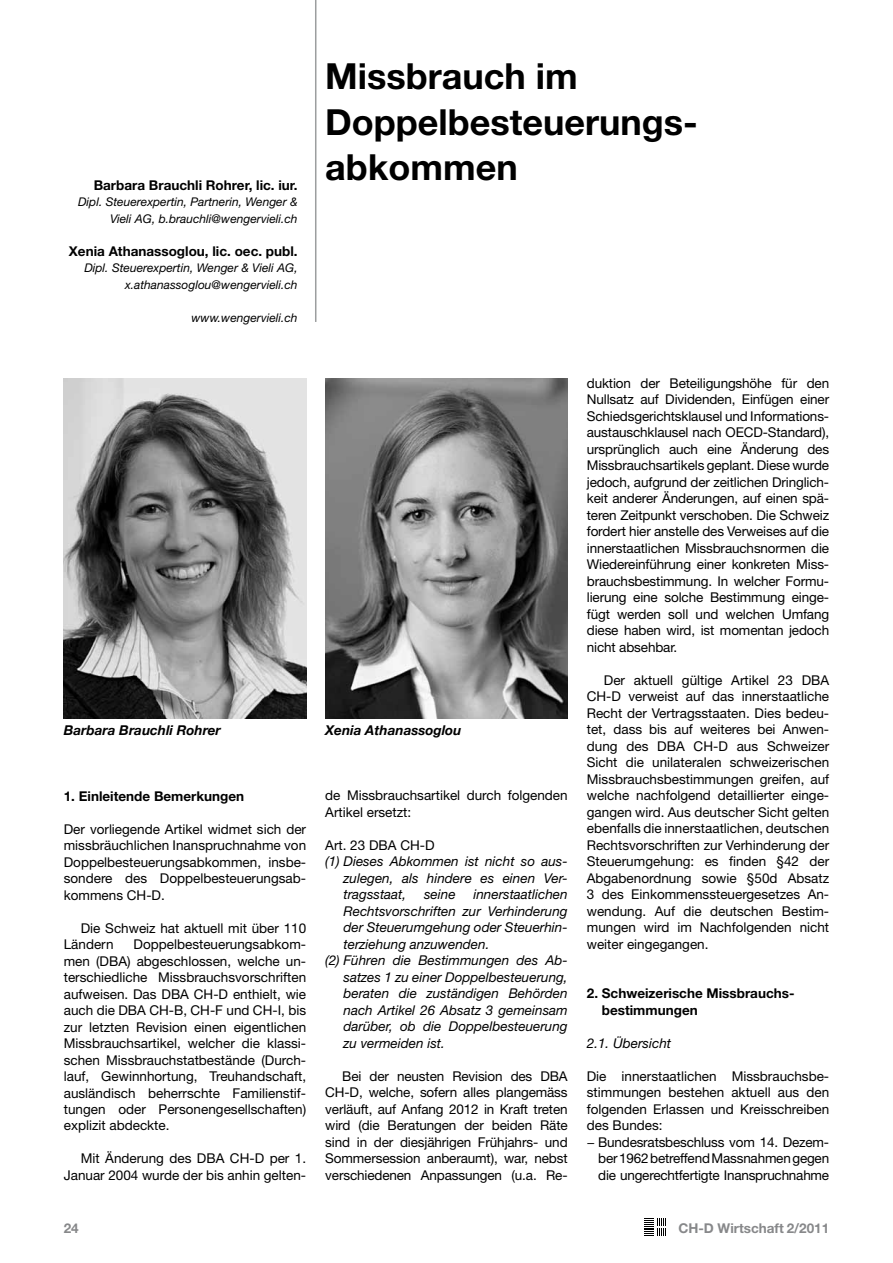
<style>
.page{position:relative;width:893px;height:1263px;background:#fff}
.page>*{position:absolute;margin:0;border:0;box-sizing:border-box;transform-origin:0 0}
.t1{font:700 36px/45px "Helvetica Neue LT";color:#000}
.t2{font:13.5px/16.5px "Helvetica Neue LT";color:#000;text-align:justify}
.t3{font:italic 13.5px/16.5px "Helvetica Neue LT";color:#000;text-align:justify}
.t4{font:700 13.5px/16.5px "Helvetica Neue LT";color:#000}
.t5{font:italic 700 13.5px "Helvetica Neue";color:#000}
.t6{font:700 13.5px "Helvetica Neue LT";color:#87888a}
.t7{font:italic 12px/16.5px "Helvetica Neue LT";color:#000;text-align:right}
</style>
<div class="page">
<svg style="left:644px;top:1218px;width:22px;height:18px"></svg>
<hr style="left:315px;top:0;width:1px;height:322px;background:#9c9e9f">
<img style="left:64px;top:378px;width:242px;height:340px">
<img style="left:325px;top:378px;width:243px;height:340px">
<p class="t4" style="left:94px;top:177px;width:205px">Barbara Brauchli Rohrer, lic. iur.</p>
<p class="t7" style="left:78px;top:194px;width:221px">Dipl. Steuerexpertin, Partnerin, Wenger &amp;<br>Vieli AG, b.brauchli@wengervieli.ch</p>
<p class="t4" style="left:69px;top:243px;width:230px">Xenia Athanassoglou, lic. oec. publ.</p>
<p class="t7" style="left:84px;top:260px;width:215px">Dipl. Steuerexpertin, Wenger &amp; Vieli AG, x.athanassoglou@wengervieli.ch</p>
<p class="t7" style="left:191px;top:309px;width:108px">www.wengervieli.ch</p>
<h1 class="t1" style="left:325px;top:53px;width:370px">Missbrauch im<br>Doppelbesteuerungs-</h1>
<h1 class="t1" style="left:325px;top:143px;width:194px">abkommen</h1>
<p class="t5" style="left:64px;top:721px;width:159px">Barbara Brauchli Rohrer</p>
<p class="t5" style="left:325px;top:721px;width:138px">Xenia Athanassoglou</p>
<p class="t4" style="left:64px;top:787px;width:182px">1. Einleitende Bemerkungen</p>
<p class="t2" style="left:64px;top:820px;width:244px">Der vorliegende Artikel widmet sich der missbräuchlichen Inanspruchnahme von Doppelbesteuerungsabkommen, insbe&shy;sondere des Doppelbesteuerungsab&shy;kommens CH-D.</p>
<p class="t2" style="left:64px;top:919px;width:244px;text-indent:17px">Die Schweiz hat aktuell mit über 110<br>Ländern</p>
<p class="t2" style="left:64px;top:936px;width:244px;text-indent:70px">Doppelbesteuerungsabkom&shy;men (DBA) abgeschlossen, welche un&shy;terschiedliche Missbrauchsvorschriften aufweisen. Das DBA CH-D enthielt, wie auch die DBA CH-B, CH-F und CH-I, bis zur letzten Revision einen eigentlichen Missbrauchsartikel, welcher die klassi&shy;schen Missbrauchstatbestände (Durch&shy;lauf, Gewinnhortung, Treuhandschaft, ausländisch beherrschte Familienstif&shy;tungen oder Personengesellschaften) explizit abdeckte.</p>
<p class="t2" style="left:64px;top:1150px;width:244px;text-align:right">Mit Änderung des DBA CH-D per 1.<br>Januar 2004 wurde der bis anhin gelten-</p>
<p class="t2" style="left:325px;top:787px;width:244px">de Missbrauchsartikel durch folgenden<br>Artikel ersetzt:</p>
<p class="t2" style="left:325px;top:837px;width:111px">Art. 23 DBA CH-D</p>
<p class="t3" style="left:344px;top:853px;width:226px;text-indent:-18px">(1) Dieses Abkommen ist nicht so aus&shy;zulegen, als hindere es einen Ver&shy;tragsstaat,</p>
<p class="t3" style="left:424px;top:886px;width:33px">seine</p>
<p class="t3" style="left:473px;top:886px;width:96px">innerstaatlichen</p>
<p class="t3" style="left:344px;top:903px;width:226px">Rechtsvorschriften zur Verhinderung</p>
<p class="t3" style="left:344px;top:919px;width:226px">der Steuerumgehung oder Steuerhin-</p>
<p class="t3" style="left:344px;top:936px;width:147px">terziehung anzuwenden.</p>
<p class="t3" style="left:325px;top:952px;width:244px">(2) Führen die Bestimmungen des Ab-</p>
<p class="t3" style="left:344px;top:969px;width:226px">satzes 1 zu einer Doppelbesteuerung,</p>
<p class="t3" style="left:344px;top:985px;width:226px">beraten die zuständigen Behörden</p>
<p class="t3" style="left:344px;top:1002px;width:226px">nach Artikel 26 Absatz 3 gemeinsam</p>
<p class="t3" style="left:344px;top:1018px;width:226px">darüber, ob die Doppelbesteuerung</p>
<p class="t3" style="left:344px;top:1035px;width:103px">zu vermeiden ist.</p>
<p class="t2" style="left:325px;top:1068px;width:244px;text-indent:17px">Bei der neusten Revision des DBA CH-D, welche, sofern alles plangemäss verläuft, auf Anfang 2012 in Kraft treten wird (die Beratungen der beiden Räte sind in der diesjährigen Frühjahrs- und Sommersession anberaumt), war, nebst verschiedenen Anpassungen (u. a. Re-</p>
<p class="t2" style="left:587px;top:375px;width:244px">duktion der Beteiligungshöhe für den Nullsatz auf Dividenden, Einfügen einer Schiedsgerichtsklausel und Informations&shy;austauschklausel nach OECD-Standard), ursprünglich auch eine Änderung des Missbrauchsartikels geplant. Diese wurde jedoch, aufgrund der zeitlichen Dringlich&shy;keit anderer Änderungen, auf einen spä&shy;teren Zeitpunkt verschoben. Die Schweiz fordert hier anstelle des Verweises auf die innerstaatlichen Missbrauchsnormen die Wiedereinführung einer konkreten Miss&shy;brauchsbestimmung. In welcher Formu&shy;lierung eine solche Bestimmung einge&shy;fügt werden soll und welchen Umfang diese haben wird, ist momentan jedoch nicht absehbar.</p>
<p class="t2" style="left:587px;top:671px;width:244px;text-indent:17px">Der aktuell gültige Artikel 23 DBA CH-D verweist auf das innerstaatliche Recht der Vertragsstaaten. Dies bedeu&shy;tet, dass bis auf weiteres bei Anwen&shy;dung des DBA CH-D aus Schweizer Sicht die unilateralen schweizerischen Missbrauchsbestimmungen greifen, auf welche nachfolgend detaillierter einge&shy;gangen wird. Aus deutscher Sicht gelten ebenfalls die innerstaatlichen, deutschen Rechtsvorschriften zur Verhinderung der Steuerumgehung: es finden §42 der Abgabenordnung sowie §50d Absatz 3 des Einkommenssteuergesetzes An&shy;wendung. Auf die deutschen Bestim&shy;mungen wird im Nachfolgenden nicht weiter eingegangen.</p>
<p class="t4" style="left:602px;top:985px;width:193px;text-indent:-15px">2. Schweizerische Missbrauchs&shy;bestimmungen</p>
<p class="t3" style="left:587px;top:1034px;width:86px">2.1. Übersicht</p>
<p class="t2" style="left:587px;top:1067px;width:244px">Die innerstaatlichen Missbrauchsbe-</p>
<p class="t2" style="left:587px;top:1084px;width:244px">stimmungen bestehen aktuell aus den</p>
<p class="t2" style="left:587px;top:1100px;width:244px">folgenden Erlassen und Kreisschreiben</p>
<p class="t2" style="left:587px;top:1117px;width:77px">des Bundes:</p>
<p class="t2" style="left:587px;top:1133px;width:244px">− Bundesratsbeschluss vom 14. Dezem-</p>
<p class="t2" style="left:598px;top:1150px;width:232px">ber 1962 betreffend Massnahmen gegen</p>
<p class="t2" style="left:598px;top:1166px;width:232px">die ungerechtfertigte Inanspruchnahme</p>
<p class="t6" style="left:64px;top:1219px;width:17px">24</p>
<p class="t6" style="left:678px;top:1219px;width:152px">CH-D Wirtschaft 2/2011</p>
</div>
